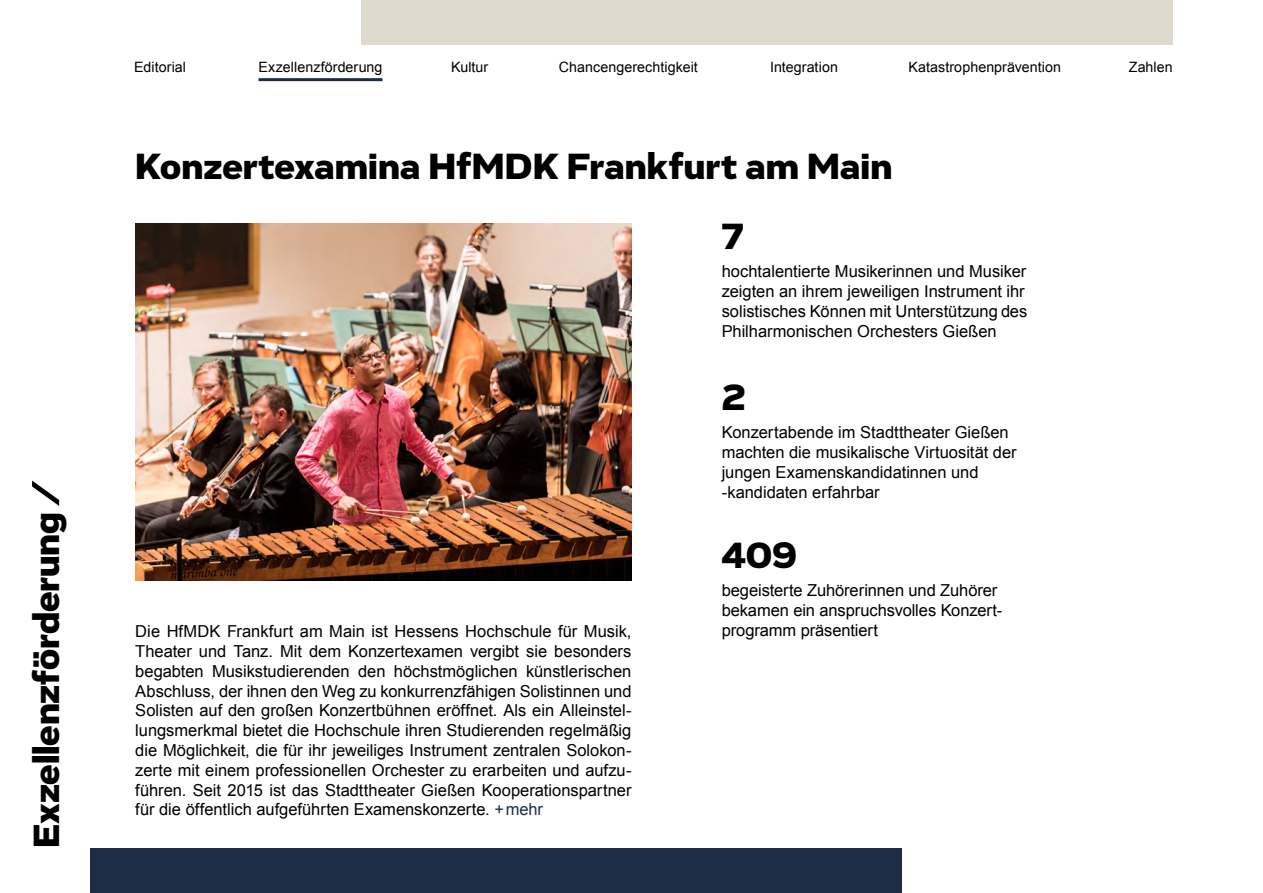
<style>
.page{position:relative;width:1263px;height:893px;background:#fff}
.page>*{position:absolute;margin:0;border:0;box-sizing:border-box;transform-origin:0 0}
.t1{font:900 37.5px "Vito";color:#000}
.t2{font:16.5px/19.8px "Arial";letter-spacing:-.005em;color:#000;text-align:justify}
.t3{font:14.25px "Arial";letter-spacing:.005em;color:#000}
.s1{color:#1d2e46}
</style>
<div class="page">
<div style="left:361px;top:0;width:812px;height:45px;background:#dedace"></div>
<div style="left:90px;top:848px;width:812px;height:45px;background:#1d2e46"></div>
<svg style="left:32px;top:481px;width:27px;height:25px"></svg>
<img style="left:135px;top:223px;width:496px;height:357px">
<hr style="left:258px;top:78px;width:124px;height:3px;background:#1d2e46">
<p class="t1" style="left:23px;top:848px;width:337px;rotate:-90deg">Exzellenzförderung</p>
<p class="t3" style="left:134px;top:58px;width:53px">Editorial</p>
<p class="t3" style="left:258px;top:58px;width:126px">Exzellenzförderung</p>
<p class="t3" style="left:451px;top:58px;width:39px">Kultur</p>
<p class="t3" style="left:559px;top:58px;width:141px">Chancengerechtigkeit</p>
<p class="t3" style="left:770px;top:58px;width:69px">Integration</p>
<p class="t3" style="left:909px;top:58px;width:154px">Katastrophenprävention</p>
<p class="t3" style="left:1129px;top:58px;width:46px">Zahlen</p>
<p class="t1" style="left:135px;top:142px;width:759px">Konzertexamina HfMDK Frankfurt am Main</p>
<p class="t1" style="left:722px;top:213px;width:23px">7</p>
<p class="t2" style="left:722px;top:262px;width:306px">hochtalentierte Musikerinnen und Musiker</p>
<p class="t2" style="left:722px;top:282px;width:304px">zeigten an ihrem jeweiligen Instrument ihr</p>
<p class="t2" style="left:722px;top:301px;width:307px">solistisches Können mit Unterstützung des</p>
<p class="t2" style="left:722px;top:321px;width:277px">Philharmonischen Orchesters Gießen</p>
<p class="t1" style="left:722px;top:373px;width:25px">2</p>
<p class="t2" style="left:722px;top:423px;width:289px">Konzertabende im Stadttheater Gießen</p>
<p class="t2" style="left:722px;top:442px;width:296px">machten die musikalische Virtuosität der</p>
<p class="t2" style="left:722px;top:462px;width:258px">jungen Examenskandidatinnen und</p>
<p class="t2" style="left:722px;top:482px;width:160px">-kandidaten erfahrbar</p>
<p class="t2" style="left:135px;top:622px;width:498px">Die HfMDK Frankfurt am Main ist Hessens Hochschule für Musik, Theater und Tanz. Mit dem Konzertexamen vergibt sie besonders begabten Musikstudierenden den höchstmöglichen künstlerischen Abschluss, der ihnen den Weg zu konkurrenzfähigen Solistinnen und Solisten auf den großen Konzertbühnen eröffnet. Als ein Alleinstel&shy;lungsmerkmal bietet die Hochschule ihren Studierenden regelmäßig die Möglichkeit, die für ihr jeweiliges Instrument zentralen Solokon&shy;zerte mit einem professionellen Orchester zu erarbeiten und aufzu&shy;führen. Seit 2015 ist das Stadttheater Gießen Kooperationspartner für die öffentlich aufgeführten Examenskonzerte. <span class="s1">+mehr</span></p>
<p class="t1" style="left:722px;top:531px;width:76px">409</p>
<p class="t2" style="left:722px;top:581px;width:277px">begeisterte Zuhörerinnen und Zuhörer</p>
<p class="t2" style="left:722px;top:600px;width:282px">bekamen ein anspruchsvolles Konzert-</p>
<p class="t2" style="left:722px;top:620px;width:158px">programm präsentiert</p>
</div>
